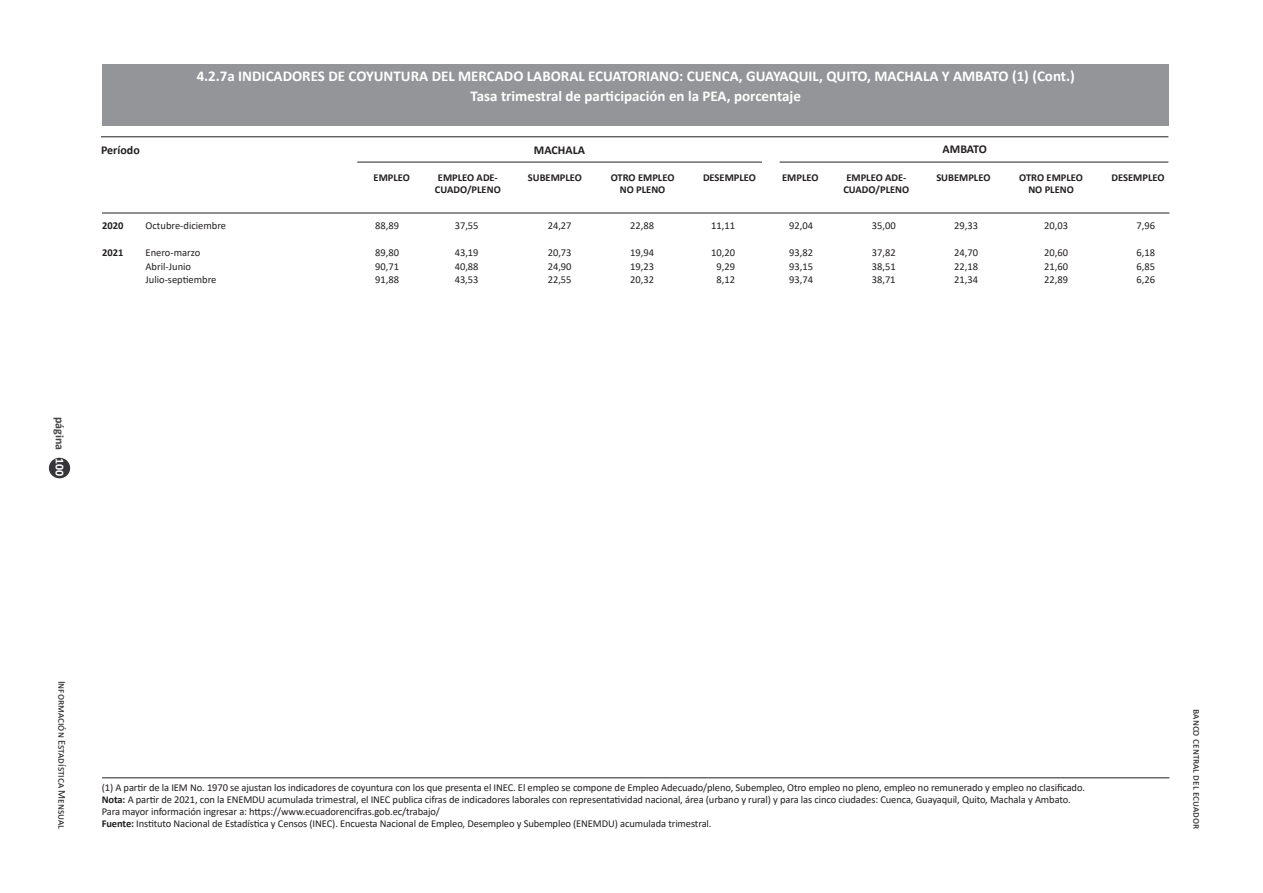
<style>
.page{position:relative;width:1263px;height:893px;background:#fff}
.page>*{position:absolute;margin:0;border:0;box-sizing:border-box;transform-origin:0 0}
.t1{font:700 15px/19.2px "Calibri";color:#fff}
.t2{font:700 12px "Calibri";color:#231f20}
.t3{font:700 12px "Calibri";color:#454647}
.t4{font:10.5px/12px "Calibri";color:#231f20}
.t5{font:700 10.5px/12px "Calibri";color:#231f20}
.s1{color:#fff}
.s2{font-weight:700}
</style>
<div class="page">
<div style="left:49px;top:458px;width:21px;height:20px;background:#363539;border-radius:50%"></div>
<hr style="left:101px;top:136px;width:1067px;height:1px;background:#231f20">
<hr style="left:102px;top:213px;width:1067px;height:1px;background:#231f20">
<hr style="left:357px;top:162px;width:405px;height:1px;background:#231f20">
<hr style="left:780px;top:162px;width:388px;height:1px;background:#231f20">
<hr style="left:102px;top:777px;width:1067px;height:1px;background:#231f20">
<div style="left:102px;top:64px;width:1067px;height:62px;background:#939598"></div>
<p class="t1" style="left:197px;top:67px;width:105px">4.2.7a INDICADORES</p>
<p class="t1" style="left:471px;top:67px;width:606px;text-indent:-142px">DE COYUNTURA DEL MERCADO LABORAL ECUATORIANO: CUENCA, GUAYAQUIL, QUITO, MACHALA Y AMBATO (1) (Cont.)<br>Tasa trimestral de participación en la PEA, porcentaje</p>
<p class="t2" style="left:101px;top:141px;width:40px">Período</p>
<p class="t2" style="left:534px;top:142px;width:53px">MACHALA</p>
<p class="t2" style="left:942px;top:140px;width:39px">AMBATO</p>
<p class="t5" style="left:374px;top:171px;width:21px">EMPLEO</p>
<p class="t5" style="left:438px;top:171px;width:21px">EMPLEO</p>
<p class="t5" style="left:435px;top:171px;width:67px;text-align:right">ADE-<br>CUADO/PLE NO</p>
<p class="t5" style="left:703px;top:171px;width:38px">DESEMPLEO</p>
<p class="t5" style="left:936px;top:172px;width:39px">SUBEMPLEO</p>
<p class="t5" style="left:1019px;top:172px;width:8px">OTRO</p>
<p class="t5" style="left:528px;top:171px;width:39px">SUBEMPLEO</p>
<p class="t5" style="left:611px;top:171px;width:8px">OTRO</p>
<p class="t5" style="left:620px;top:171px;width:46px;text-indent:18px">EMPLEO<br>NO PLENO</p>
<p class="t5" style="left:782px;top:172px;width:21px">EMPLEO</p>
<p class="t5" style="left:846px;top:172px;width:21px">EMPLEO</p>
<p class="t5" style="left:843px;top:172px;width:67px;text-align:right">ADE-<br>CUADO/PLE NO</p>
<p class="t5" style="left:1111px;top:172px;width:38px">DESEMPLEO</p>
<p class="t5" style="left:1028px;top:172px;width:46px;text-indent:18px">EMPLEO<br>NO PLENO</p>
<p class="t5" style="left:102px;top:219px;width:23px">2020</p>
<p class="t4" style="left:146px;top:219px;width:82px">Octubre-diciembre</p>
<p class="t4" style="left:375px;top:219px;width:25px">88,89</p>
<p class="t4" style="left:455px;top:219px;width:25px">37,55</p>
<p class="t4" style="left:548px;top:219px;width:25px">24,27</p>
<p class="t4" style="left:630px;top:219px;width:25px">22,88</p>
<p class="t4" style="left:711px;top:219px;width:25px">11,11</p>
<p class="t4" style="left:789px;top:219px;width:25px">92,04</p>
<p class="t4" style="left:872px;top:219px;width:25px">35,00</p>
<p class="t4" style="left:954px;top:219px;width:25px">29,33</p>
<p class="t4" style="left:1044px;top:219px;width:25px">20,03</p>
<p class="t4" style="left:1136px;top:219px;width:20px">7,96</p>
<p class="t5" style="left:102px;top:246px;width:23px">2021</p>
<p class="t4" style="left:146px;top:246px;width:56px">Enero-marzo</p>
<p class="t4" style="left:375px;top:246px;width:25px">89,80</p>
<p class="t4" style="left:455px;top:246px;width:25px">43,19</p>
<p class="t4" style="left:548px;top:246px;width:25px">20,73</p>
<p class="t4" style="left:630px;top:246px;width:25px">19,94</p>
<p class="t4" style="left:711px;top:246px;width:25px">10,20</p>
<p class="t4" style="left:789px;top:246px;width:25px">93,82</p>
<p class="t4" style="left:872px;top:246px;width:25px">37,82</p>
<p class="t4" style="left:954px;top:246px;width:25px">24,70</p>
<p class="t4" style="left:1044px;top:246px;width:25px">20,60</p>
<p class="t4" style="left:1136px;top:246px;width:20px">6,18</p>
<p class="t4" style="left:146px;top:260px;width:47px">Abril-Junio</p>
<p class="t4" style="left:375px;top:260px;width:25px">90,71</p>
<p class="t4" style="left:455px;top:260px;width:25px">40,88</p>
<p class="t4" style="left:548px;top:260px;width:25px">24,90</p>
<p class="t4" style="left:630px;top:260px;width:25px">19,23</p>
<p class="t4" style="left:716px;top:260px;width:20px">9,29</p>
<p class="t4" style="left:789px;top:260px;width:25px">93,15</p>
<p class="t4" style="left:872px;top:260px;width:25px">38,51</p>
<p class="t4" style="left:954px;top:260px;width:25px">22,18</p>
<p class="t4" style="left:1044px;top:260px;width:25px">21,60</p>
<p class="t4" style="left:1136px;top:260px;width:20px">6,85</p>
<p class="t4" style="left:146px;top:273px;width:72px">Julio-septiembre</p>
<p class="t4" style="left:375px;top:273px;width:25px">91,88</p>
<p class="t4" style="left:455px;top:273px;width:25px">43,53</p>
<p class="t4" style="left:548px;top:273px;width:25px">22,55</p>
<p class="t4" style="left:630px;top:273px;width:25px">20,32</p>
<p class="t4" style="left:716px;top:273px;width:20px">8,12</p>
<p class="t4" style="left:789px;top:273px;width:25px">93,74</p>
<p class="t4" style="left:872px;top:273px;width:25px">38,71</p>
<p class="t4" style="left:954px;top:273px;width:25px">21,34</p>
<p class="t4" style="left:1044px;top:273px;width:25px">22,89</p>
<p class="t4" style="left:1136px;top:273px;width:20px">6,26</p>
<p class="t3" style="left:68px;top:417px;width:61px;rotate:90deg">página <span class="s1">100</span></p>
<p class="t4" style="left:68px;top:681px;width:150px;rotate:90deg">Información Estadística Mensual</p>
<p class="t4" style="left:102px;top:781px;width:985px">(1) A partir de la IEM No. 1970 se ajustan los indicadores de coyuntura con los que presenta el INEC. El empleo se compone de Empleo Adecuado/pleno, Subempleo, Otro empleo no pleno, empleo no remunerado y empleo no clasificado.<br><span class="s2">Nota:</span> A partir de 2021, con la ENEMDU acumulada trimestral, el INEC publica cifras de indicadores laborales con representatividad nacional, área (urbano y rural) y para las cinco ciudades: Cuenca, Guayaquil, Quito, Machala y Ambato.<br>Para mayor información ingresar a: https://www.ecuadorencifras.gob.ec/trabajo/<br><span class="s2">Fuente:</span> Instituto Nacional de Estadística y Censos (INEC). Encuesta Nacional de Empleo, Desempleo y Subempleo (ENEMDU) acumulada trimestral.</p>
<p class="t4" style="left:1203px;top:709px;width:121px;rotate:90deg">banco central del ecuador</p>
</div>
